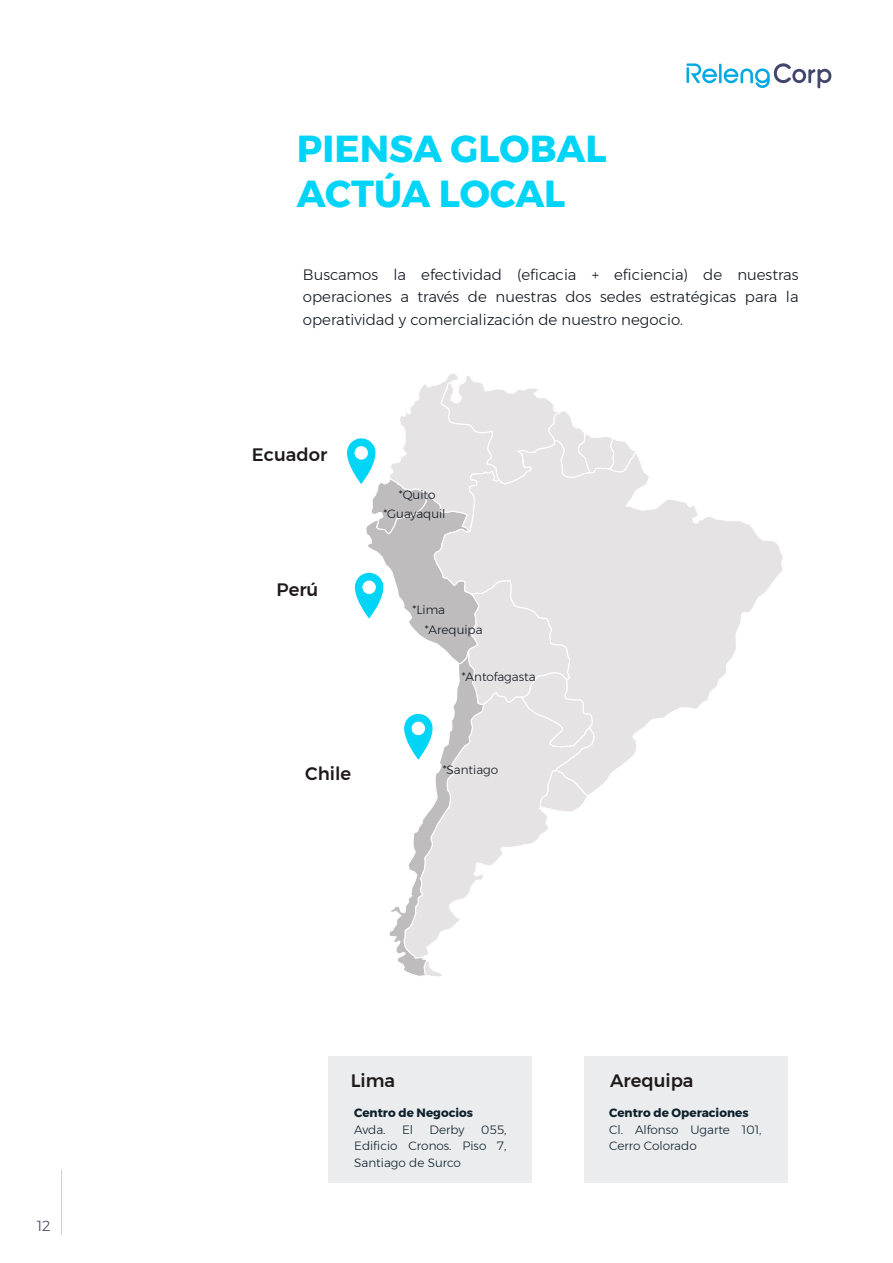
<style>
.page{position:relative;width:893px;height:1263px;background:#fff}
.page>*{position:absolute;margin:0;border:0;box-sizing:border-box;transform-origin:0 0}
.t1{font:700 37.5px/45px "Montserrat";color:#00d4f7}
.t2{font:500 18px "Montserrat";color:#1f191a}
.t3{font:300 15px/22.5px "Montserrat";color:#10151e;text-align:justify}
.t4{font:300 14.55px "Montserrat";color:#42466b}
.t5{font:300 12px/16.5px "Montserrat";color:#0d212d}
.t6{font:300 12px/20.4px "Montserrat";color:#10151e}
.t7{font:700 12px "Montserrat";color:#0d212d}
</style>
<div class="page">
<svg style="left:686px;top:63px;width:146px;height:25px"></svg>
<div style="left:329px;top:1056px;width:203px;height:126px;background:#eaeced"></div>
<div style="left:584px;top:1056px;width:203px;height:126px;background:#eaeced"></div>
<svg style="left:637px;top:456px;width:146px;height:275px"></svg>
<svg style="left:347px;top:373px;width:290px;height:604px"></svg>
<p class="t4" style="left:37px;top:1215px;width:15px">12</p>
<h1 class="t1" style="left:297px;top:127px;width:311px">PIENSA GLOBAL<br>ACTÚA LOCAL</h1>
<p class="t3" style="left:303px;top:263px;width:497px">Buscamos la efectividad (eficacia + eficiencia) de nuestras operaciones a través de nuestras dos sedes estratégicas para la operatividad y comercialización de nuestro negocio.</p>
<p class="t2" style="left:252px;top:441px;width:77px">Ecuador</p>
<p class="t2" style="left:277px;top:575px;width:43px">Perú</p>
<p class="t2" style="left:305px;top:759px;width:47px">Chile</p>
<p class="t6" style="left:399px;top:484px;width:38px">*Quito</p>
<p class="t6" style="left:383px;top:503px;width:64px">*Guayaquil</p>
<p class="t6" style="left:425px;top:599px;width:59px;text-indent:-12px">*Lima *Arequipa</p>
<p class="t6" style="left:462px;top:667px;width:75px">*Antofagasta</p>
<p class="t6" style="left:443px;top:760px;width:57px">*Santiago</p>
<p class="t2" style="left:351px;top:1067px;width:46px">Lima</p>
<p class="t7" style="left:354px;top:1103px;width:120px">Centro de Negocios</p>
<p class="t5" style="left:354px;top:1121px;width:33px">Avda.</p>
<p class="t5" style="left:402px;top:1121px;width:13px">El</p>
<p class="t5" style="left:429px;top:1121px;width:36px">Derby</p>
<p class="t5" style="left:354px;top:1121px;width:154px;text-align:justify;text-indent:127px">055, Edificio Cronos. Piso 7, Santiago de Surco</p>
<p class="t2" style="left:610px;top:1067px;width:85px">Arequipa</p>
<p class="t7" style="left:609px;top:1103px;width:141px">Centro de Operaciones</p>
<p class="t5" style="left:609px;top:1121px;width:154px">Cl. Alfonso Ugarte 101,<br>Cerro Colorado</p>
</div>
